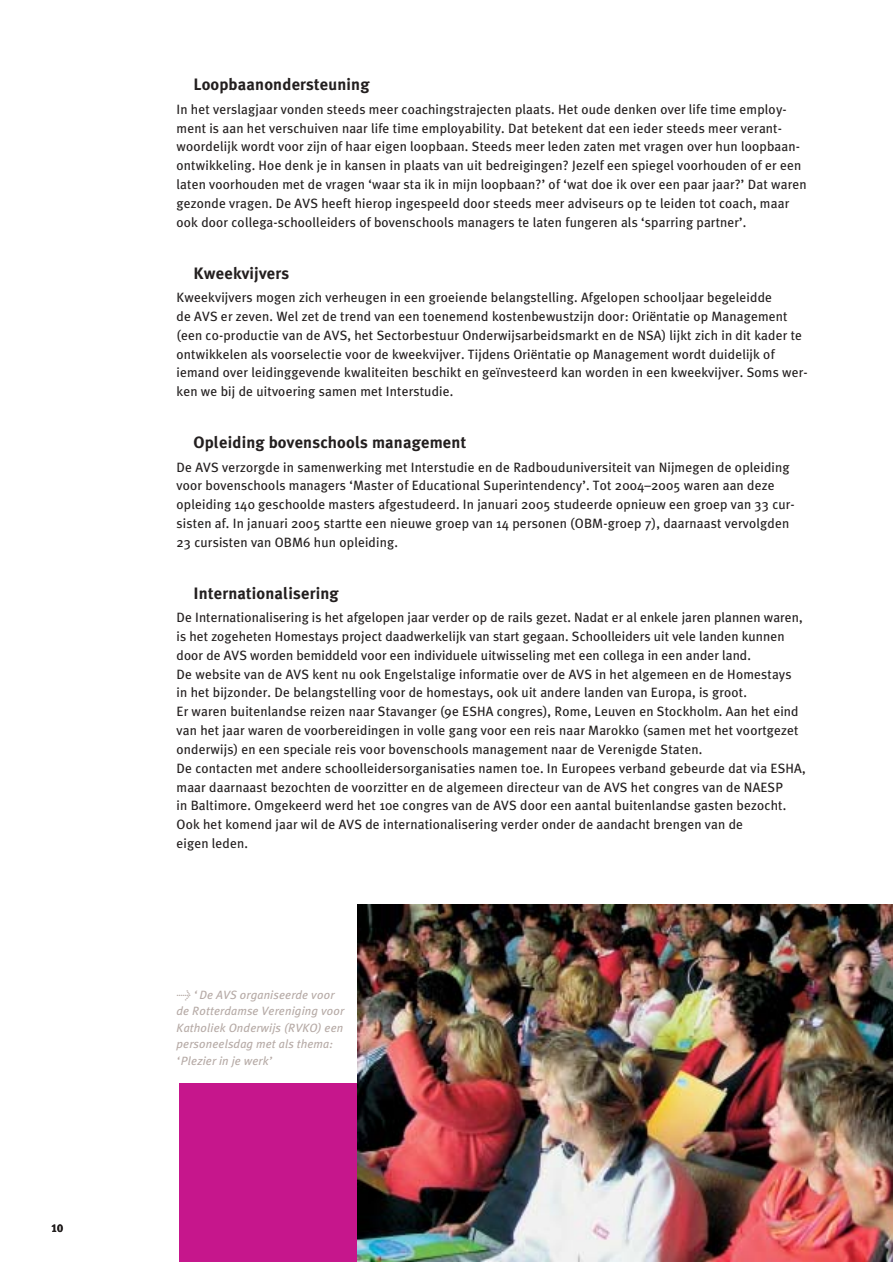
<style>
.page{position:relative;width:893px;height:1262px;background:#fff}
.page>*{position:absolute;margin:0;border:0;box-sizing:border-box;transform-origin:0 0}
.t1{font:700 16.5px "Meta Plus";letter-spacing:.01em;color:#231f1f}
.t2{font:13.5px/18.8px "Meta Plus";letter-spacing:.01em;color:#231f1f}
.t3{font:italic 12px/16.5px "Meta Plus";letter-spacing:.01em;color:#b6aaa6}
.t4{font:11.25px "Meta Plus Bold Caps";color:#231f1f}
</style>
<div class="page">
<div style="left:179px;top:1083px;width:178px;height:178px;background:#c6168c"></div>
<img style="left:357px;top:904px;width:535px;height:357px">
<p class="t4" style="left:51px;top:1221px;width:14px">10</p>
<p class="t1" style="left:193px;top:79px;width:177px">Loopbaanondersteuning</p>
<p class="t2" style="left:176px;top:101px;width:631px">In het verslagjaar vonden steeds meer coachingstrajecten plaats. Het oude denken over life time employ&shy;ment is aan het verschuiven naar life time employability. Dat betekent dat een ieder steeds meer verant&shy;woordelijk wordt voor zijn of haar eigen loopbaan. Steeds meer leden zaten met vragen over hun loopbaan&shy;ontwikkeling. Hoe denk je in kansen in plaats van uit bedreigingen? Jezelf een spiegel voorhouden of er een laten voorhouden met de vragen ‘waar sta ik in mijn loopbaan?’ of ‘wat doe ik over een paar jaar?’ Dat waren gezonde vragen. De AVS heeft hierop ingespeeld door steeds meer adviseurs op te leiden tot coach, maar ook door collega-schoolleiders of bovenschools managers te laten fungeren als ‘sparring partner’.</p>
<p class="t1" style="left:193px;top:267px;width:97px">Kweekvijvers</p>
<p class="t2" style="left:176px;top:289px;width:632px">Kweekvijvers mogen zich verheugen in een groeiende belangstelling. Afgelopen schooljaar begeleidde<br>de AVS er zeven. Wel zet de trend van een toenemend kostenbewustzijn door: Oriëntatie op Management (een co-productie van de AVS, het Sectorbestuur Onderwijsarbeidsmarkt en de NSA) lijkt zich in dit kader te ontwikkelen als voorselectie voor de kweekvijver. Tijdens Oriëntatie op Management wordt duidelijk of iemand over leidinggevende kwaliteiten beschikt en geïnvesteerd kan worden in een kweekvijver. Soms wer&shy;ken we bij de uitvoering samen met Interstudie.</p>
<p class="t1" style="left:193px;top:437px;width:274px">Opleiding bovenschools management</p>
<p class="t2" style="left:176px;top:459px;width:619px">De AVS verzorgde in samenwerking met Interstudie en de Radbouduniversiteit van Nijmegen de opleiding voor bovenschools managers ‘Master of Educational Superintendency’. Tot 2004–2005 waren aan deze opleiding 140 geschoolde masters afgestudeerd. In januari 2005 studeerde opnieuw een groep van 33 cur&shy;sisten af. In januari 2005 startte een nieuwe groep van 14 personen (OBM-groep 7), daarnaast vervolgden 23 cursisten van OBM6 hun opleiding.</p>
<p class="t1" style="left:193px;top:587px;width:147px">Internationalisering</p>
<p class="t2" style="left:176px;top:609px;width:630px">De Internationalisering is het afgelopen jaar verder op de rails gezet. Nadat er al enkele jaren plannen waren, is het zogeheten Homestays project daadwerkelijk van start gegaan. Schoolleiders uit vele landen kunnen door de AVS worden bemiddeld voor een individuele uitwisseling met een collega in een ander land.<br>De website van de AVS kent nu ook Engelstalige informatie over de AVS in het algemeen en de Homestays in het bijzonder. De belangstelling voor de homestays, ook uit andere landen van Europa, is groot.<br>Er waren buitenlandse reizen naar Stavanger (9e ESHA congres), Rome, Leuven en Stockholm. Aan het eind van het jaar waren de voorbereidingen in volle gang voor een reis naar Marokko (samen met het voortgezet onderwijs) en een speciale reis voor bovenschools management naar de Verenigde Staten.<br>De contacten met andere schoolleidersorganisaties namen toe. In Europees verband gebeurde dat via ESHA, maar daarnaast bezochten de voorzitter en de algemeen directeur van de AVS het congres van de NAESP<br>in Baltimore. Omgekeerd werd het 10e congres van de AVS door een aantal buitenlandse gasten bezocht.<br>Ook het komend jaar wil de AVS de internationalisering verder onder de aandacht brengen van de<br>eigen leden.</p>
<p class="t3" style="left:176px;top:987px;width:169px">&gt; ‘De AVS organiseerde voor de Rotterdamse Vereniging voor<br>Katholiek Onderwijs (RVKO) een personeelsdag met als thema: ‘Plezier in je werk’</p>
</div>
